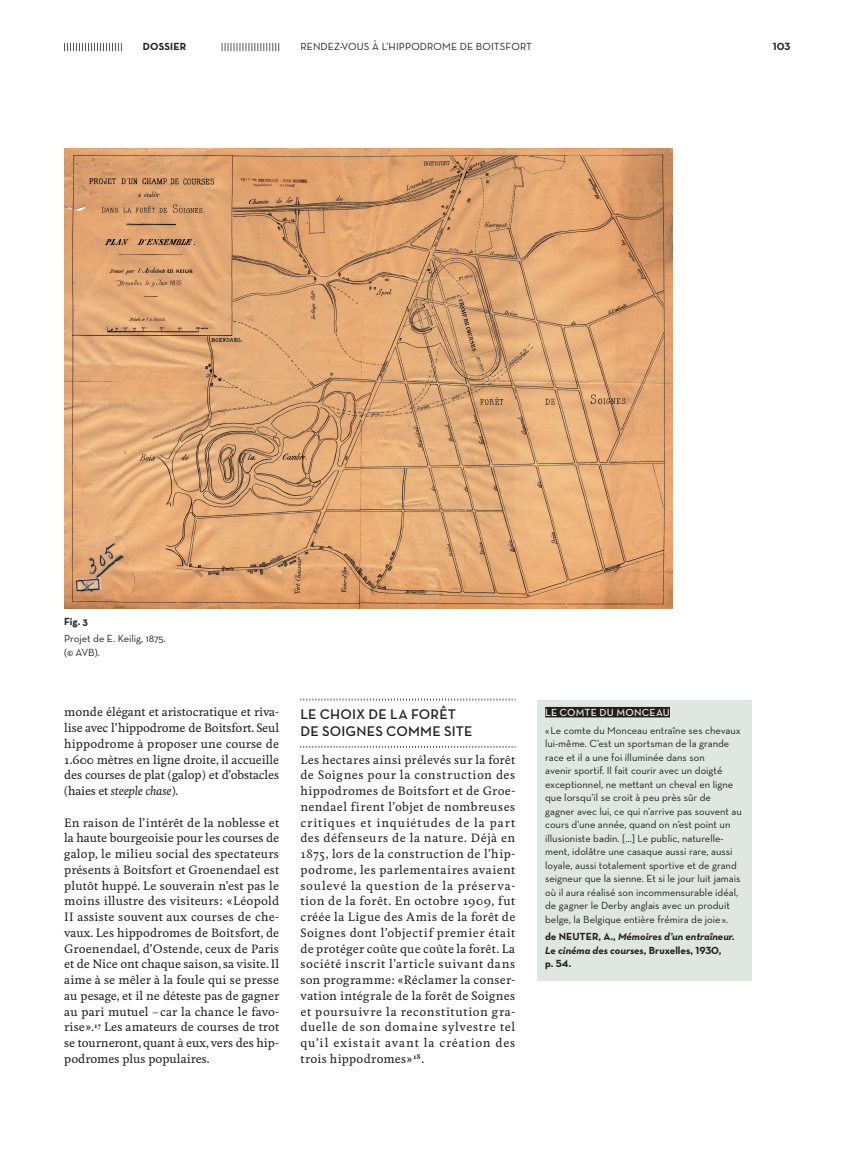
<style>
.page{position:relative;width:852px;height:1149px;background:#fff}
.page>*{position:absolute;margin:0;border:0;box-sizing:border-box;transform-origin:0 0}
.t1{font:600 14.25px/17.1px "Neutra Text";letter-spacing:.015em;color:#231f20}
.t2{font:500 11.4px/15.8px "Feijoa";color:#231f20;text-align:justify}
.t3{font:10.5px/13.5px "Neutra Text";color:#231f20}
.t4{font:italic 700 10.5px/13.5px "Neutra Text";color:#231f20}
.t5{font:10.5px "Neutra Text Demi Alt";letter-spacing:.02em;color:#e0e7e2}
.t6{font:10.5px "Neutra Text Bold Alt";color:#231f20}
.t7{font:700 10.5px "Neutra Text";color:#231f20}
.s1{font-style:italic}
.s2{font-family:"Neutra Text Bold Alt";font-weight:400;font-style:normal}
</style>
<div class="page">
<svg style="left:64px;top:43px;width:58px;height:8px"></svg>
<svg style="left:221px;top:43px;width:58px;height:8px"></svg>
<svg style="left:300px;top:699px;width:215px;height:1px"></svg>
<svg style="left:300px;top:746px;width:215px;height:2px"></svg>
<img style="left:64px;top:149px;width:608px;height:460px">
<div style="left:536px;top:700px;width:215px;height:280px;background:#e0e7e2"></div>
<div style="left:545px;top:707px;width:124px;height:10px;background:#231f20"></div>
<p class="t6" style="left:143px;top:40px;width:45px">dossier</p>
<p class="t3" style="left:300px;top:40px;width:14px">Rendez</p>
<p class="t3" style="left:339px;top:40px;width:10px">-vous</p>
<p class="t3" style="left:372px;top:40px;width:25px">à l’hippodrome</p>
<p class="t3" style="left:459px;top:40px;width:30px">de Boitsfort</p>
<p class="t6" style="left:772px;top:40px;width:19px">103</p>
<p class="t7" style="left:64px;top:614px;width:25px">Fig. 3</p>
<p class="t3" style="left:64px;top:632px;width:103px">Projet de E. Keilig, 1875. (© AVB).</p>
<p class="t2" style="left:64px;top:705px;width:216px">monde élégant et aristocratique et riva&shy;lise avec l’hippodrome de Boitsfort. Seul hippodrome à proposer une course de 1.600 mètres en ligne droite, il accueille des courses de plat (galop) et d’obstacles (haies et <span class="s1">steeple chase</span>).</p>
<p class="t2" style="left:64px;top:815px;width:216px">En raison de l’intérêt de la noblesse et la haute bourgeoisie pour les courses de galop, le milieu social des spectateurs présents à Boitsfort et Groenendael est plutôt huppé. Le souverain n’est pas le moins illustre des visiteurs : « Léopold II assiste souvent aux courses de che&shy;vaux. Les hippodromes de Boit sfort, de Groenendael, d’Ostende, ceux de Paris et de Nice ont chaque saison, sa visite. Il aime à se mêler à la foule qui se presse au pesage, et il ne déteste pas de gagner au pari mutuel − car la chance le favo&shy;rise ».<sup>17</sup> Les amateurs de courses de trot se tourneront, quant à eux, vers des hip&shy;podromes plus populaires.</p>
<p class="t1" style="left:300px;top:706px;width:173px">LE CHOIX DE LA FORÊT<br>DE SOIGNES COMME SITE</p>
<p class="t2" style="left:300px;top:752px;width:216px">Les hectares ainsi prélevés sur la forêt de Soignes pour la construction des hippodromes de Boitsfort et de Groe&shy;nendael firent l’objet de nombreuses critiques et inquiétudes de la part des défenseurs de la nature. Déjà en 1875, lors de la construction de l’hip&shy;podrome, les parlementaires avaient soulevé la question de la préserva&shy;tion de la forêt. En octobre 1909, fut créée la Ligue des Amis de la forêt de Soignes dont l’objectif premier était de protéger coûte que coûte la forêt. La société inscrit l’article suivant dans son programme : « Réclamer la conser&shy;vation intégrale de la forêt de Soignes et poursuivre la reconstitution gra&shy;duelle de son domaine sylvestre tel qu’il existait avant la création des trois hippodromes »<sup>18</sup>.</p>
<p class="t5" style="left:545px;top:706px;width:126px">LE COMTE DU MONCEAU</p>
<p class="t3" style="left:545px;top:723px;width:198px">«Le comte du Monceau entraîne ses chevaux lui-même. C’est un sportsman de la grande race et il a une foi illuminée dans son<br>avenir sportif. Il fait courir avec un doigté exceptionnel, ne mettant un cheval en ligne que lorsqu’il se croit à peu près sûr de gagner avec lui, ce qui n’arrive pas souvent au cours d’une année, quand on n’est point un illusioniste badin. […] Le public, naturelle&shy;ment, idolâtre une casaque aussi rare, aussi loyale, aussi totalement sportive et de grand seigneur que la sienne. Et si le jour luit jamais où il aura réalisé son incommensurable idéal, de gagner le Derby anglais avec un produit belge, la Belgique entière frémira de joie».</p>
<p class="t4" style="left:545px;top:930px;width:191px"><span class="s2">de NEUTER , A.,</span> Mémoires d’un entraîneur.<br>Le cinéma des courses<span class="s2">, Bruxelles, 1930,</span></p>
<p class="t6" style="left:545px;top:957px;width:28px">p. 54.</p>
</div>
